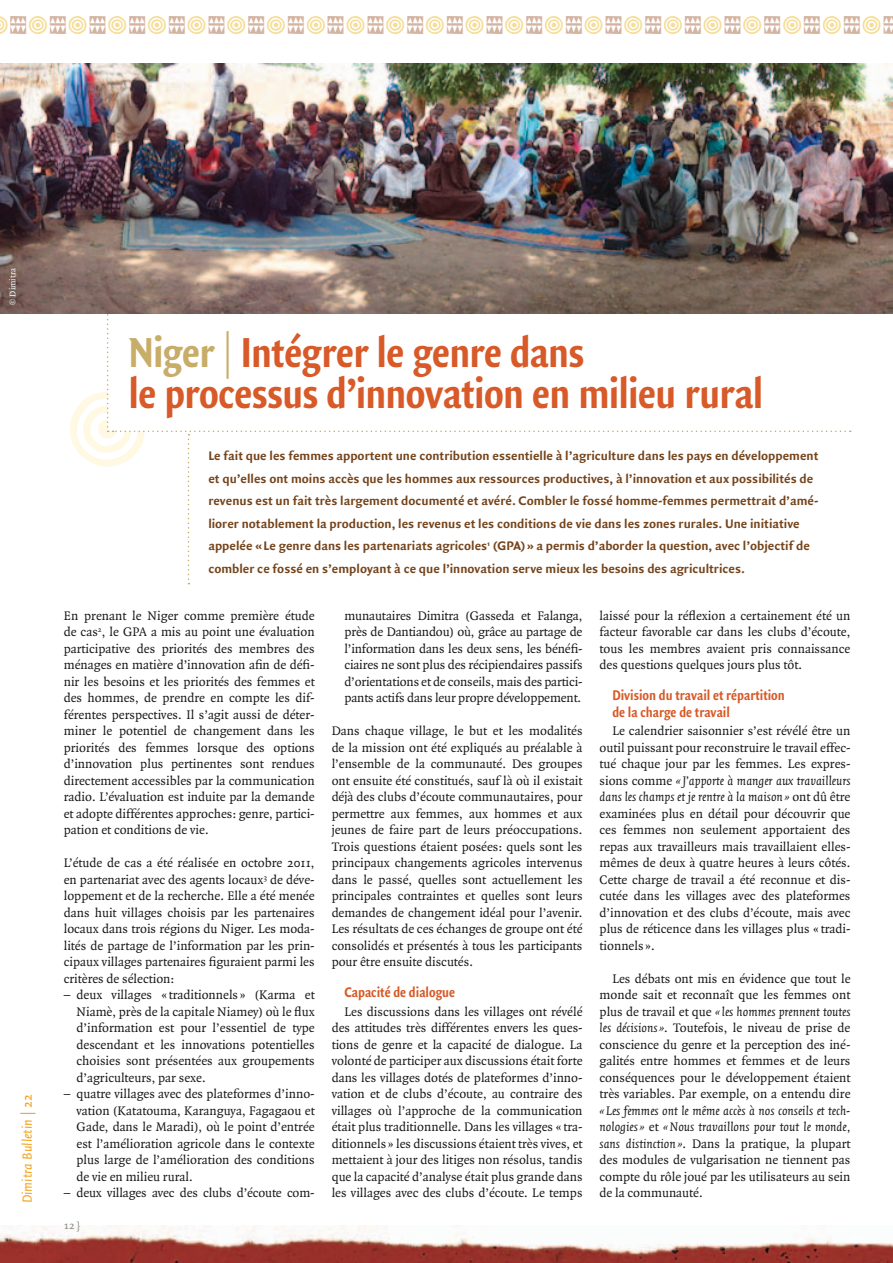
<style>
.page{position:relative;width:893px;height:1263px;background:#fff}
.page>*{position:absolute;margin:0;border:0;box-sizing:border-box;transform-origin:0 0}
.t1{font:700 45px/40.5px "Quadraat Sans Con";letter-spacing:-.015em;color:#d75a28}
.t2{font:700 15px/16.5px "Quadraat Sans Con";color:#d75a28}
.t3{font:italic 14.25px "Quadraat Sans";color:#f3a41e}
.t4{font:13.35px/16.5px "Quadraat";color:#1a181b;text-align:justify}
.t5{font:700 13.35px/22.5px "Quadraat Sans";color:#75441b}
.t6{font:10.5px "Quadraat Small Caps";color:#878886}
.t7{font:9px "Quadraat";color:#fff}
.s1{font-style:normal}
.s2{color:#c8ad69}
.s3{font-weight:400;color:#c8ad69}
.s4{font-style:italic}
</style>
<div class="page">
<img style="left:0;top:1225px;width:893px;height:38px">
<svg style="left:70px;top:313px;width:781px;height:271px"></svg>
<img style="left:0;top:64px;width:893px;height:249px">
<p class="t7" style="left:8px;top:305px;width:38px;rotate:-90deg">© Dimitra</p>
<p class="t3" style="left:20px;top:1203px;width:111px;rotate:-90deg">Dimitra Bulletin | <span class="s1">22</span></p>
<h1 class="t1" style="left:128px;top:333px;width:636px"><span class="s2">Niger</span> <span class="s3">|</span> Intégrer le genre dans<br>le processus d’innovation en milieu rural</h1>
<p class="t5" style="left:208px;top:445px;width:612px">Le fait que les femmes apportent une contribution essentielle à l’agriculture dans les pays en développement et qu’elles ont moins accès que les hommes aux ressources productives, à l’innovation et aux possibilités de revenus est un fait très largement documenté et avéré. Combler le fossé homme-femmes permettrait d’amé&shy;liorer notablement la production, les revenus et les conditions de vie dans les zones rurales. Une initiative appelée « Le genre dans les partenariats agricoles<sup>1</sup> (GPA) » a permis d’aborder la question, avec l’objectif de combler ce fossé en s’employant à ce que l’innovation serve mieux les besoins des agricultrices.</p>
<p class="t4" style="left:64px;top:608px;width:252px">En prenant le Niger comme première étude de cas<sup>2</sup>, le GPA a mis au point une évaluation participative des priorités des membres des ménages en matière d’innovation afin de défi&shy;nir les besoins et les priorités des femmes et des hommes, de prendre en compte les dif&shy;férentes perspectives. Il s’agit aussi de déter&shy;miner le potentiel de changement dans les priorités des femmes lorsque des options d’innovation plus pertinentes sont rendues directement accessibles par la communication radio. L’évaluation est induite par la demande et adopte différentes approches: genre, partici&shy;pation et conditions de vie.</p>
<p class="t4" style="left:64px;top:855px;width:252px">L’étude de cas a été réalisée en octobre 2011, en partenariat avec des agents locaux<sup>3</sup> de déve&shy;loppement et de la recherche. Elle a été menée dans huit villages choisis par les partenaires locaux dans trois régions du Niger. Les moda&shy;lités de partage de l’information par les prin&shy;cipaux villages partenaires figuraient parmi les critères de sélection:</p>
<p class="t4" style="left:77px;top:987px;width:240px;text-indent:-13px">– deux villages « traditionnels » (Karma et Niamè, près de la capitale Niamey) où le flux d’information est pour l’essentiel de type descendant et les innovations potentielles choisies sont présentées aux groupements d’agriculteurs, par sexe.</p>
<p class="t4" style="left:77px;top:1086px;width:240px;text-indent:-13px">– quatre villages avec des plateformes d’inno&shy;vation (Katatouma, Karanguya, Fagagaou et Gade, dans le Maradi), où le point d’entrée est l’amélioration agricole dans le contexte plus large de l’amélioration des conditions de vie en milieu rural.</p>
<p class="t4" style="left:64px;top:1185px;width:252px">– deux villages avec des clubs d’écoute com-</p>
<p class="t6" style="left:64px;top:1220px;width:18px">12 }</p>
<p class="t4" style="left:344px;top:608px;width:240px">munautaires Dimitra (Gasseda et Falanga, près de Dantiandou) où, grâce au partage de l’information dans les deux sens, les bénéfi&shy;ciaires ne sont plus des récipiendaires passifs d’orientations et de conseils, mais des partici&shy;pants actifs dans leur propre développement.</p>
<p class="t4" style="left:332px;top:723px;width:252px">Dans chaque village, le but et les modalités de la mission ont été expliqués au préalable à l’ensemble de la communauté. Des groupes ont ensuite été constitués, sauf là où il existait déjà des clubs d’écoute communautaires, pour permettre aux femmes, aux hommes et aux jeunes de faire part de leurs préoccupations.<br>Trois questions étaient posées: quels sont les principaux changements agricoles intervenus dans le passé, quelles sont actuellement les principales contraintes et quelles sont leurs demandes de changement idéal pour l’avenir.<br>Les résultats de ces échanges de groupe ont été consolidés et présentés à tous les participants pour être ensuite discutés.</p>
<p class="t2" style="left:344px;top:984px;width:112px">Capacité de dialogue</p>
<p class="t4" style="left:332px;top:1004px;width:252px;text-indent:13px">Les discussions dans les villages ont révélé des attitudes très différentes envers les ques&shy;tions de genre et la capacité de dialogue. La volonté de participer aux discussions était forte dans les villages dotés de plateformes d’inno&shy;vation et de clubs d’écoute, au contraire des villages où l’approche de la communication était plus traditionnelle. Dans les villages « tra&shy;ditionnels » les discussions étaient très vives, et mettaient à jour des litiges non résolus, tandis que la capacité d’analyse était plus grande dans les villages avec des clubs d’écoute. Le temps</p>
<p class="t4" style="left:600px;top:608px;width:252px">laissé pour la réflexion a certainement été un facteur favorable car dans les clubs d’écoute, tous les membres avaient pris connaissance des questions quelques jours plus tôt.</p>
<p class="t2" style="left:612px;top:687px;width:174px">Division du travail et répartition de la charge de travail</p>
<p class="t4" style="left:600px;top:723px;width:252px;text-indent:13px">Le calendrier saisonnier s’est révélé être un outil puissant pour reconstruire le travail effec&shy;tué chaque jour par les femmes. Les expres&shy;sions comme <span class="s4">«J’apporte à manger aux travailleurs dans les champs et je rentre à la maison »</span> ont dû être examinées plus en détail pour découvrir que ces femmes non seulement apportaient des repas aux travailleurs mais travaillaient elles&shy;mêmes de deux à quatre heures à leurs côtés.<br>Cette charge de travail a été reconnue et dis&shy;cutée dans les villages avec des plateformes d’innovation et des clubs d’écoute, mais avec plus de réticence dans les villages plus « tradi&shy;tionnels ».</p>
<p class="t4" style="left:600px;top:971px;width:252px;text-indent:13px">Les débats ont mis en évidence que tout le monde sait et reconnaît que les femmes ont plus de travail et que <span class="s4">«les hommes prennent toutes les décisions»</span>. Toutefois, le niveau de prise de conscience du genre et la perception des iné&shy;galités entre hommes et femmes et de leurs conséquences pour le développement étaient très variables. Par exemple, on a entendu dire</p>
<p class="t4" style="left:600px;top:1103px;width:252px"><span class="s4">« Les femmes ont le même accès à nos conseils et tech&shy;nologies»</span> et <span class="s4">«Nous travaillons pour tout le monde, sans distinction »</span>. Dans la pratique, la plupart des modules de vulgarisation ne tiennent pas compte du rôle joué par les utilisateurs au sein de la communauté.</p>
</div>
